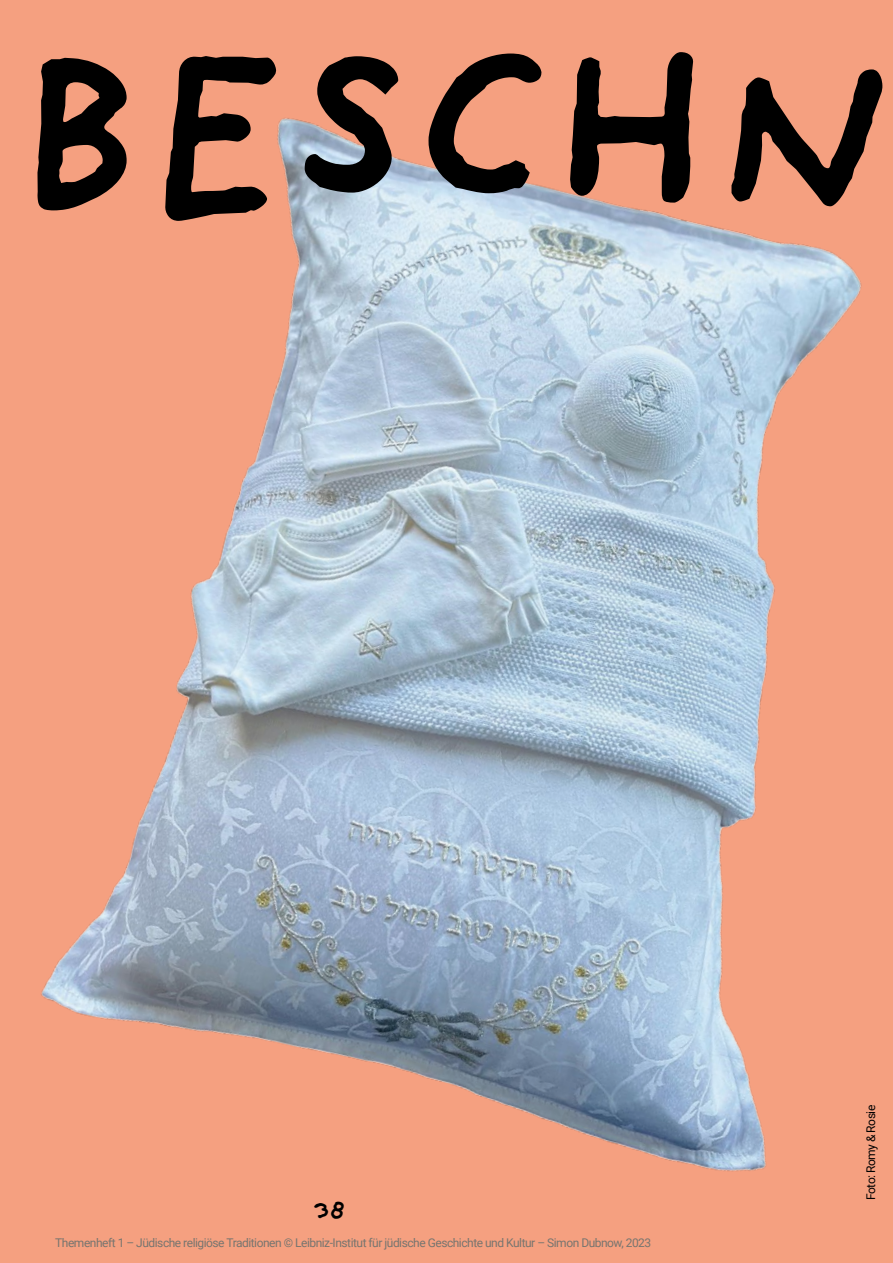
<style>
.page{position:relative;width:893px;height:1263px;background:#f5a080}
.page>*{position:absolute;margin:0;border:0;box-sizing:border-box;transform-origin:0 0}
.t1{font:700 228px "Providence Sans";letter-spacing:-.025em;color:#000}
.t2{font:700 25.5px "Providence Sans";color:#000}
.t3{font:12px "Roboto";letter-spacing:-.04em;color:#77756f}
.t4{font:12px "Roboto";letter-spacing:-.04em;color:#000}
</style>
<div class="page">
<img style="left:41px;top:118px;width:821px;height:1054px">
<h1 class="t1" style="left:10px;top:-6px;width:885px">Beschn</h1>
<h2 class="t2" style="left:313px;top:1194px;width:33px">38</h2>
<p class="t3" style="left:55px;top:1234px;width:597px">Themenheft 1 – Jüdische religiöse Traditionen © Leibniz-Institut für jüdische Geschichte und Kultur – Simon Dubnow, 2023</p>
<p class="t4" style="left:862px;top:1200px;width:97px;rotate:-90deg">Foto: Romy &amp; Rosie</p>
</div>
